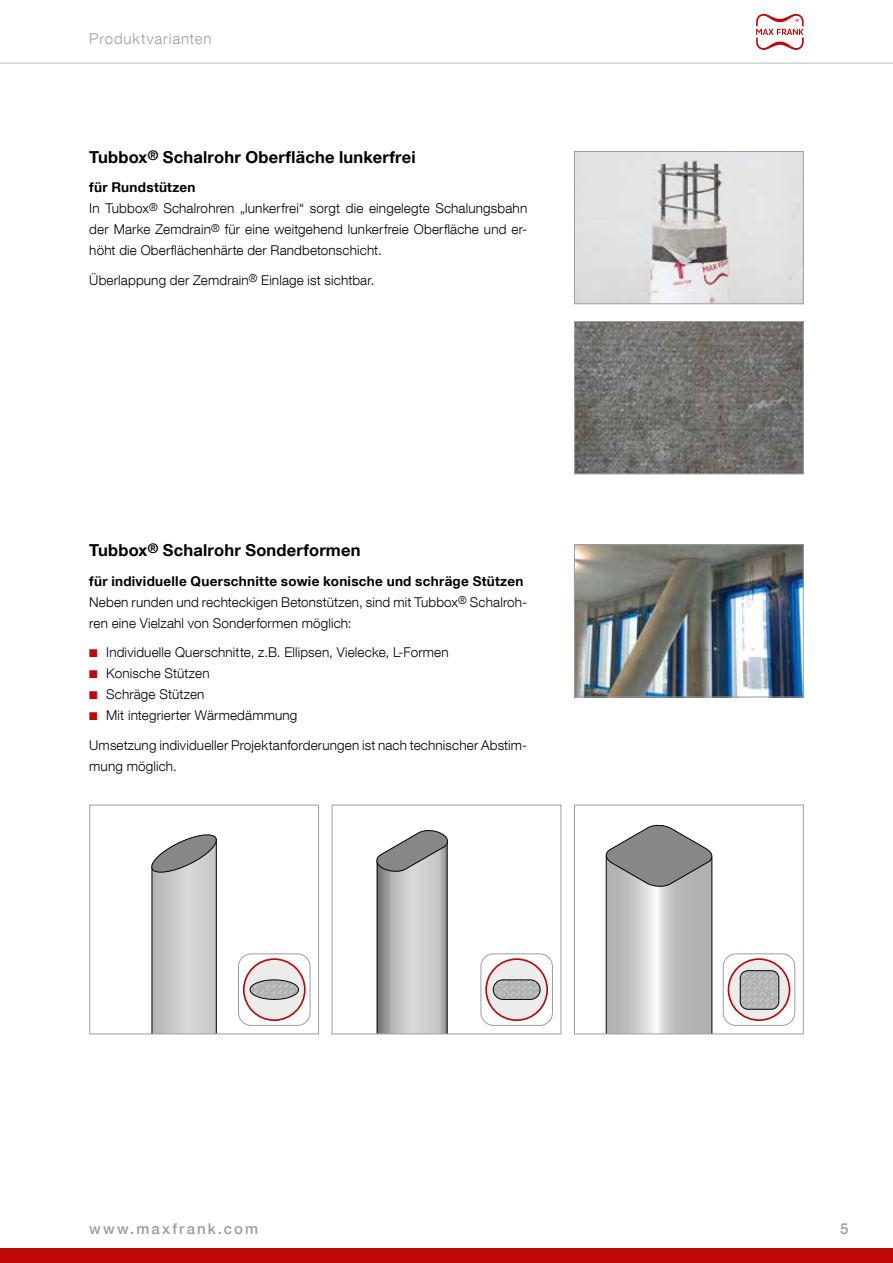
<style>
.page{position:relative;width:893px;height:1263px;background:#fff}
.page>*{position:absolute;margin:0;border:0;box-sizing:border-box;transform-origin:0 0}
.t1{font:700 16.5px "Helvetica Neue LT Com";letter-spacing:.01em;color:#000}
.t2{font:500 15px "Helvetica Neue LT Com";letter-spacing:.14em;color:#9c9d9d}
.t3{font:300 15px "Helvetica Neue LT Com";letter-spacing:.06em;color:#9c9d9d}
.t4{font:300 13.5px/21px "Helvetica Neue LT Com";letter-spacing:.01em;color:#000}
.s1{font-weight:700}
.s2{color:#c00808}
</style>
<div class="page">
<img style="left:576px;top:323px;width:226px;height:149px">
<div style="left:574px;top:321px;width:230px;height:153px;border:1px solid #9c9d9d"></div>
<img style="left:576px;top:153px;width:226px;height:149px">
<div style="left:574px;top:151px;width:230px;height:153px;border:1px solid #9c9d9d"></div>
<img style="left:576px;top:546px;width:226px;height:149px">
<div style="left:574px;top:544px;width:230px;height:153px;border:1px solid #9c9d9d"></div>
<svg style="left:605px;top:824px;width:108px;height:208px;background:#b8b8b8"></svg>
<div style="left:574px;top:805px;width:230px;height:229px;border:1px solid #9c9d9d"></div>
<svg style="left:376px;top:830px;width:72px;height:202px;background:#b5b6b6"></svg>
<div style="left:332px;top:805px;width:229px;height:229px;border:1px solid #9c9d9d"></div>
<svg style="left:151px;top:834px;width:66px;height:198px;background:#c0c1c1"></svg>
<div style="left:89px;top:805px;width:230px;height:229px;border:1px solid #9c9d9d"></div>
<svg style="left:242px;top:957px;width:64px;height:65px"></svg>
<svg style="left:250px;top:980px;width:48px;height:19px"></svg>
<div style="left:250px;top:979px;width:49px;height:21px;border:1px solid #000;border-radius:50%"></div>
<div style="left:238px;top:953px;width:72px;height:73px;border:1px solid #9c9d9d;border-radius:13px"></div>
<svg style="left:484px;top:957px;width:65px;height:65px"></svg>
<svg style="left:493px;top:980px;width:47px;height:19px"></svg>
<div style="left:493px;top:979px;width:47px;height:21px;border:1px solid #000;border-radius:10px"></div>
<div style="left:481px;top:953px;width:72px;height:73px;border:1px solid #9c9d9d;border-radius:13px"></div>
<svg style="left:727px;top:957px;width:64px;height:65px"></svg>
<svg style="left:740px;top:971px;width:39px;height:38px"></svg>
<div style="left:740px;top:970px;width:39px;height:40px;border:1px solid #000;border-radius:8px"></div>
<div style="left:723px;top:953px;width:72px;height:73px;border:1px solid #9c9d9d;border-radius:13px"></div>
<div style="left:0;top:1248px;width:893px;height:15px;background:#c00808"></div>
<hr style="left:0;top:63px;width:893px;height:1px;background:#bbbcbd">
<svg style="left:756px;top:14px;width:48px;height:36px"></svg>
<p class="t3" style="left:89px;top:29px;width:124px">Produktvarianten</p>
<p class="t1" style="left:89px;top:147px;width:328px">Tubbox<sup>®</sup> Schalrohr Oberfläche lunkerfrei</p>
<p class="t4" style="left:89px;top:177px;width:439px"><span class="s1">für Rundstützen<br></span>In Tubbox<sup>®</sup> Schalrohren „lunkerfrei“ sorgt die eingelegte Schalungsbahn der Marke Zemdrain<sup>®</sup> für eine weitgehend lunkerfreie Oberfläche und er&shy;höht die Oberflächenhärte der Randbetonschicht.</p>
<p class="t4" style="left:89px;top:269px;width:287px">Überlappung der Zemdrain<sup>®</sup> Einlage ist sichtbar.</p>
<p class="t1" style="left:89px;top:540px;width:273px">Tubbox<sup>®</sup> Schalrohr Sonderformen</p>
<p class="t4" style="left:89px;top:570px;width:439px"><span class="s1">für individuelle Querschnitte sowie konische und schräge Stützen<br></span>Neben runden und rechteckigen Betonstützen, sind mit Tubbox<sup>®</sup> Schalroh&shy;ren eine Vielzahl von Sonderformen möglich:</p>
<p class="t4" style="left:89px;top:641px;width:361px"><span class="s2">■</span> Individuelle Querschnitte, z.B. Ellipsen, Vielecke, L-Formen</p>
<p class="t4" style="left:89px;top:662px;width:122px"><span class="s2">■</span> Konische Stützen</p>
<p class="t4" style="left:89px;top:683px;width:117px"><span class="s2">■</span> Schräge Stützen</p>
<p class="t4" style="left:89px;top:700px;width:439px;line-height:29.5px"><span class="s2">■</span> Mit integrierter Wärmedämmung<br>Umsetzung individueller Projektanforderungen ist nach technischer Abstim-</p>
<p class="t4" style="left:89px;top:755px;width:89px">mung möglich.</p>
<p class="t2" style="left:89px;top:1220px;width:170px">www.maxfrank.com</p>
<p class="t2" style="left:840px;top:1220px;width:10px">5</p>
</div>
